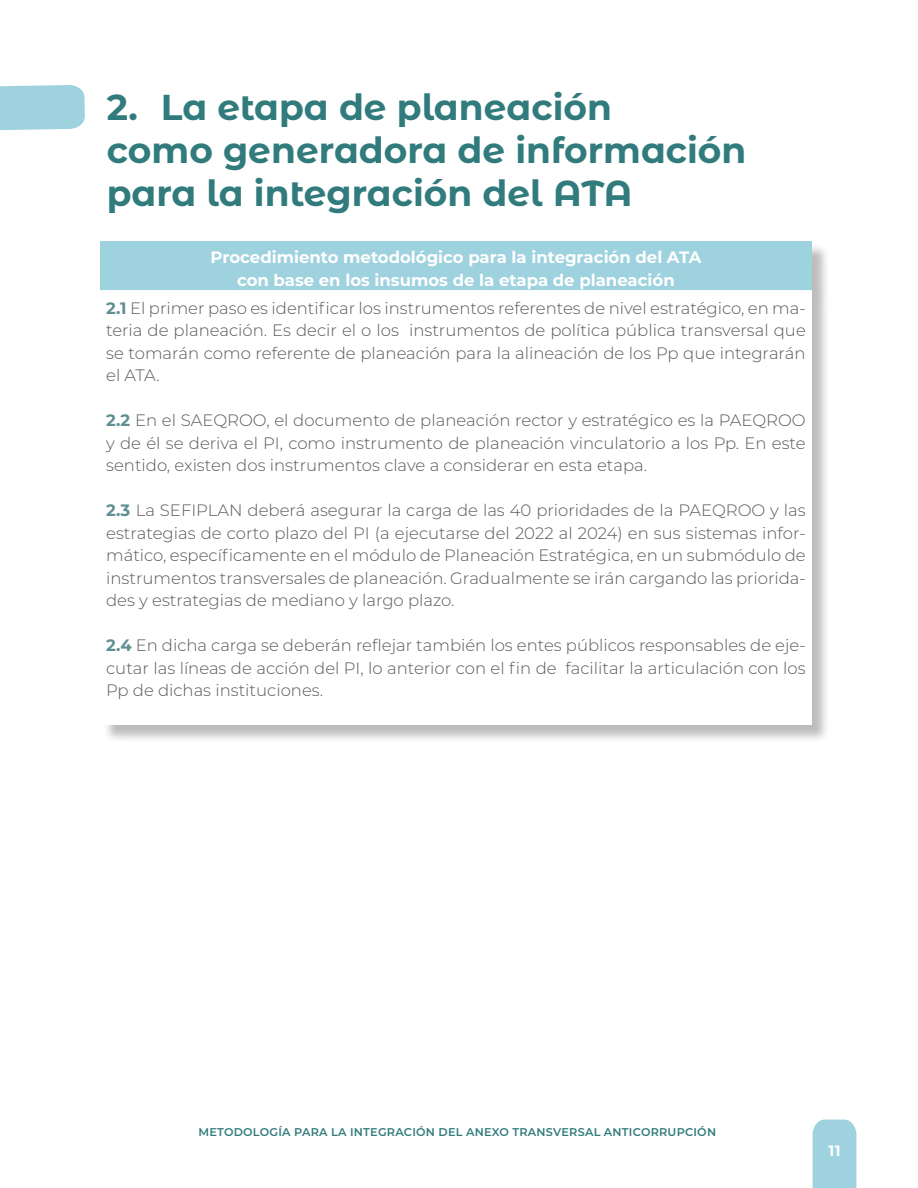
<style>
.page{position:relative;width:918px;height:1188px;background:#fff}
.page>*{position:absolute;margin:0;border:0;box-sizing:border-box;transform-origin:0 0}
.t1{font:700 36px/43.2px "Montserrat Alternates";color:#317b7d}
.t2{font:300 16.5px/22.5px "Montserrat";color:#57585a;text-align:justify}
.t3{font:700 16.5px "Montserrat";color:#fff}
.t4{font:700 15px "Montserrat";color:#fff}
.t5{font:600 11.25px "Montserrat";letter-spacing:.02em;color:#317b7d}
.s1{font-weight:700;color:#608f92}
</style>
<div class="page">
<div style="left:813px;top:1120px;width:43px;height:68px;background:#9ed2df"></div>
<svg style="left:0;top:85px;width:85px;height:45px;background:#a2d4e0"></svg>
<div style="left:103px;top:243px;width:728px;height:500px;background:#231f20;opacity:.3"></div>
<div style="left:100px;top:241px;width:712px;height:51px;background:#9ed2df"></div>
<div style="left:100px;top:292px;width:712px;height:433px;background:#fff"></div>
<hr style="left:100px;top:290px;width:133px;height:3px;background:#fff">
<hr style="left:233px;top:290px;width:258px;height:3px;background:#fff">
<hr style="left:491px;top:290px;width:155px;height:3px;background:#fff">
<hr style="left:646px;top:290px;width:161px;height:3px;background:#fff">
<p class="t1" style="left:107px;top:84px;width:507px">2. La etapa de planeación</p>
<p class="t1" style="left:107px;top:127px;width:641px">como generadora de información para la integración del ATA</p>
<p class="t3" style="left:211px;top:245px;width:492px">Procedimiento metodológico para la integración del ATA</p>
<p class="t3" style="left:237px;top:268px;width:439px">con base en los insumos de la etapa de planeación</p>
<p class="t2" style="left:106px;top:296px;width:701px"><span class="s1">2.1</span> El primer paso es identificar los instrumentos referentes de nivel estratégico, en ma&shy;teria de planeación. Es decir el o los instrumentos de política pública transversal que se tomarán como referente de planeación para la alineación de los Pp que integrarán el ATA.</p>
<p class="t2" style="left:106px;top:408px;width:701px"><span class="s1">2.2</span> En el SAEQROO, el documento de planeación rector y estratégico es la PAEQROO y de él se deriva el PI, como instrumento de planeación vinculatorio a los Pp. En este sentido, existen dos instrumentos clave a considerar en esta etapa.</p>
<p class="t2" style="left:106px;top:498px;width:701px"><span class="s1">2.3</span> La SEFIPLAN deberá asegurar la carga de las 40 prioridades de la PAEQROO y las estrategias de corto plazo del PI (a ejecutarse del 2022 al 2024) en sus sistemas infor&shy;mático, específicamente en el módulo de Planeación Estratégica, en un submódulo de instrumentos transversales de planeación. Gradualmente se irán cargando las priorida&shy;des y estrategias de mediano y largo plazo.</p>
<p class="t2" style="left:106px;top:633px;width:701px"><span class="s1">2.4</span> En dicha carga se deberán reflejar también los entes públicos responsables de eje&shy;cutar las líneas de acción del PI, lo anterior con el fin de facilitar la articulación con los Pp de dichas instituciones.</p>
<p class="t5" style="left:198px;top:1124px;width:519px">METODOLOGÍA PARA LA INTEGRACIÓN DEL ANEXO TRANSVERSAL ANTICORRUPCIÓN</p>
<p class="t4" style="left:828px;top:1139px;width:14px">11</p>
</div>
